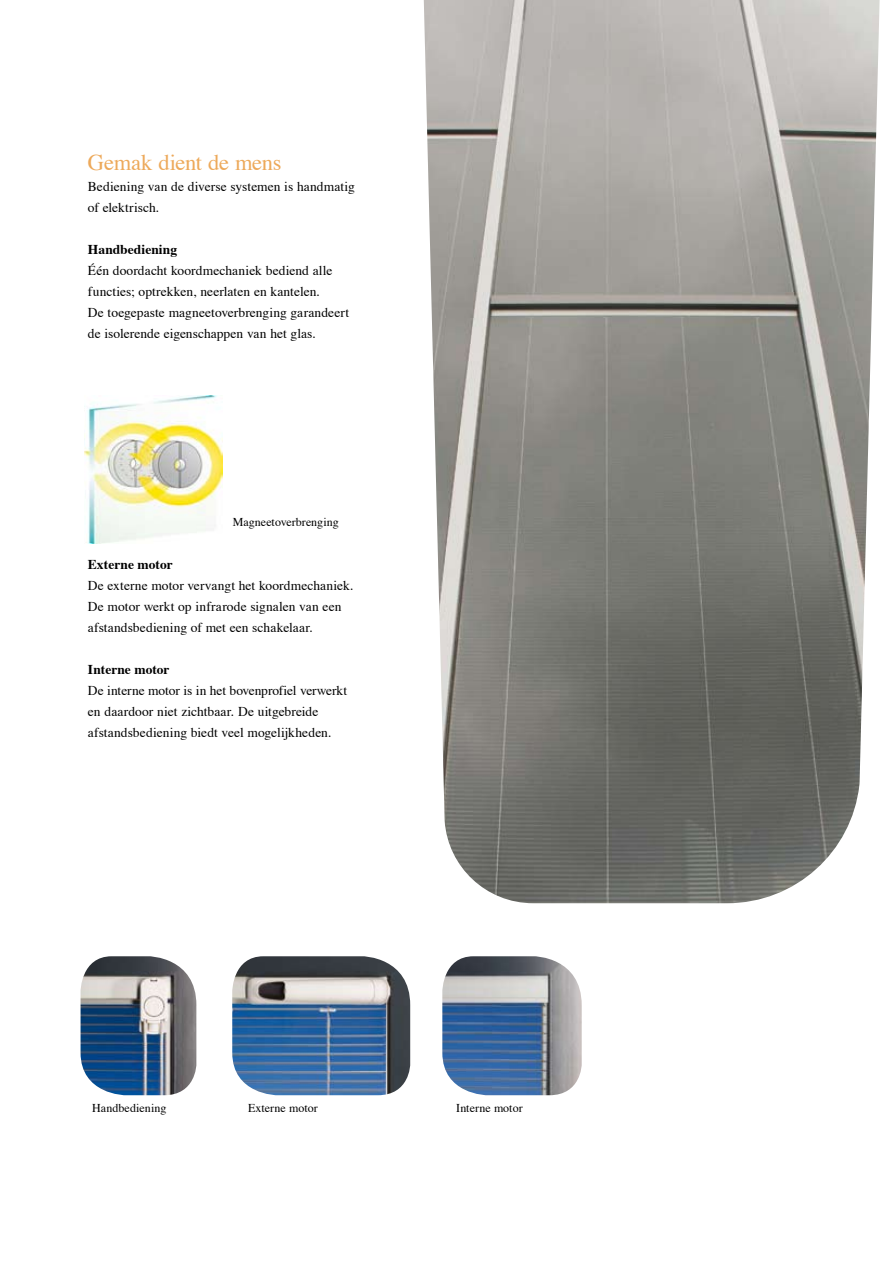
<style>
.page{position:relative;width:891px;height:1263px;background:#fff}
.page>*{position:absolute;margin:0;border:0;box-sizing:border-box;transform-origin:0 0}
.t1{font:22.5px "Times";letter-spacing:-.015em;color:#eda95a}
.t2{font:13.5px/21px "Times";color:#000}
.t3{font:700 13.5px "Times";color:#000}
.t4{font:12px "Times";color:#000}
</style>
<div class="page">
<img style="left:423px;top:0;width:456px;height:903px">
<img style="left:84px;top:395px;width:138px;height:148px">
<img style="left:442px;top:956px;width:139px;height:139px">
<img style="left:232px;top:956px;width:178px;height:139px">
<img style="left:80px;top:956px;width:116px;height:139px">
<h1 class="t1" style="left:88px;top:142px;width:195px">Gemak dient de mens</h1>
<p class="t2" style="left:88px;top:175px;width:268px">Bediening van de diverse systemen is handmatig of elektrisch.</p>
<p class="t3" style="left:88px;top:237px;width:91px">Handbediening</p>
<p class="t2" style="left:88px;top:259px;width:262px">Één doordacht koordmechaniek bediend alle functies; optrekken, neerlaten en kantelen.<br>De toegepaste magneetoverbrenging garandeert de isolerende eigenschappen van het glas.</p>
<p class="t4" style="left:232px;top:511px;width:107px">Magneetoverbrenging</p>
<p class="t3" style="left:88px;top:552px;width:86px">Externe motor</p>
<p class="t2" style="left:88px;top:574px;width:267px">De externe motor vervangt het koordmechaniek.<br>De motor werkt op infrarode signalen van een afstandsbediening of met een schakelaar.</p>
<p class="t3" style="left:88px;top:657px;width:83px">Interne motor</p>
<p class="t2" style="left:88px;top:679px;width:260px">De interne motor is in het bovenprofiel verwerkt en daardoor niet zichtbaar. De uitgebreide afstandsbediening biedt veel mogelijkheden.</p>
<p class="t4" style="left:92px;top:1097px;width:76px">Handbediening</p>
<p class="t4" style="left:248px;top:1097px;width:71px">Externe motor</p>
<p class="t4" style="left:456px;top:1097px;width:68px">Interne motor</p>
</div>
